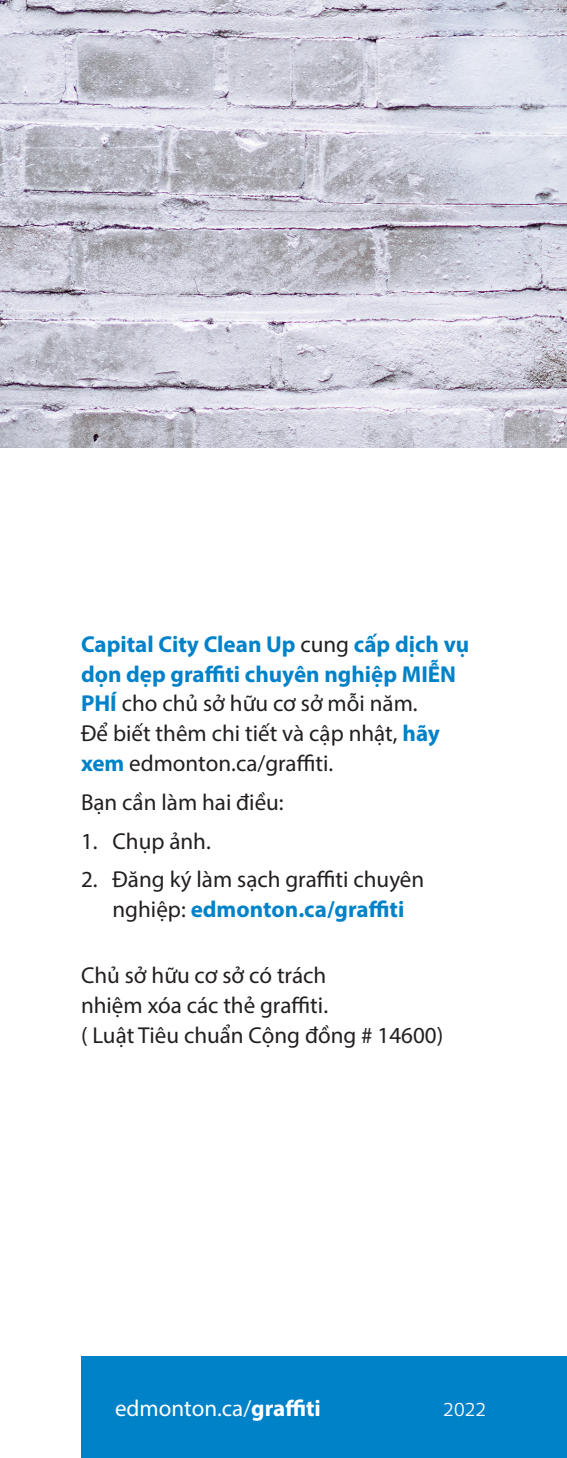
<style>
.page{position:relative;width:567px;height:1458px;background:#fff}
.page>*{position:absolute;margin:0;border:0;box-sizing:border-box;transform-origin:0 0}
.body{font:22.95px/29.7px "Myriad Pro";color:#231f20}
.body-2{font:22.95px "Myriad Pro";color:#fff}
.body-3{font:19.12px "Prelo";color:#fff}
.s1{font-weight:700;color:#0082c9}
.s2{font-weight:700;color:#0082ca}
.s3{font-weight:700}
</style>
<div class="page">
<div style="left:81px;top:1357px;width:486px;height:101px;background:#0082c9"></div>
<img style="left:0;top:0;width:567px;height:448px">
<p class="body" style="left:81px;top:629px;width:390px"><span class="s1">Capital City Clean Up</span> cung <span class="s1">cấp dịch vụ dọn dẹp graffiti chuyên nghiệp MIỄN </span><span class="s2">PHÍ</span> cho chủ sở hữu cơ sở mỗi năm.<br>Để biết thêm chi tiết và cập nhật, <span class="s1">hãy xem</span> edmonton.ca/graffiti.</p>
<p class="body" style="left:81px;top:787px;width:204px">Bạn cần làm hai điều:</p>
<p class="body" style="left:81px;top:826px;width:131px">1. Chụp ảnh.</p>
<p class="body" style="left:81px;top:865px;width:345px;text-align:center">2. Đăng ký làm sạch graffiti chuyên nghiệp: <span class="s1">edmonton.ca/graffiti</span></p>
<p class="body" style="left:81px;top:960px;width:364px">Chủ sở hữu cơ sở có trách<br>nhiệm xóa các thẻ graffiti.<br>( Luật Tiêu chuẩn Cộng đồng # 14600)</p>
<p class="body-2" style="left:115px;top:1395px;width:207px">edmonton.ca/<span class="s3">graffiti</span></p>
<p class="body-3" style="left:443px;top:1398px;width:44px">2022</p>
</div>
